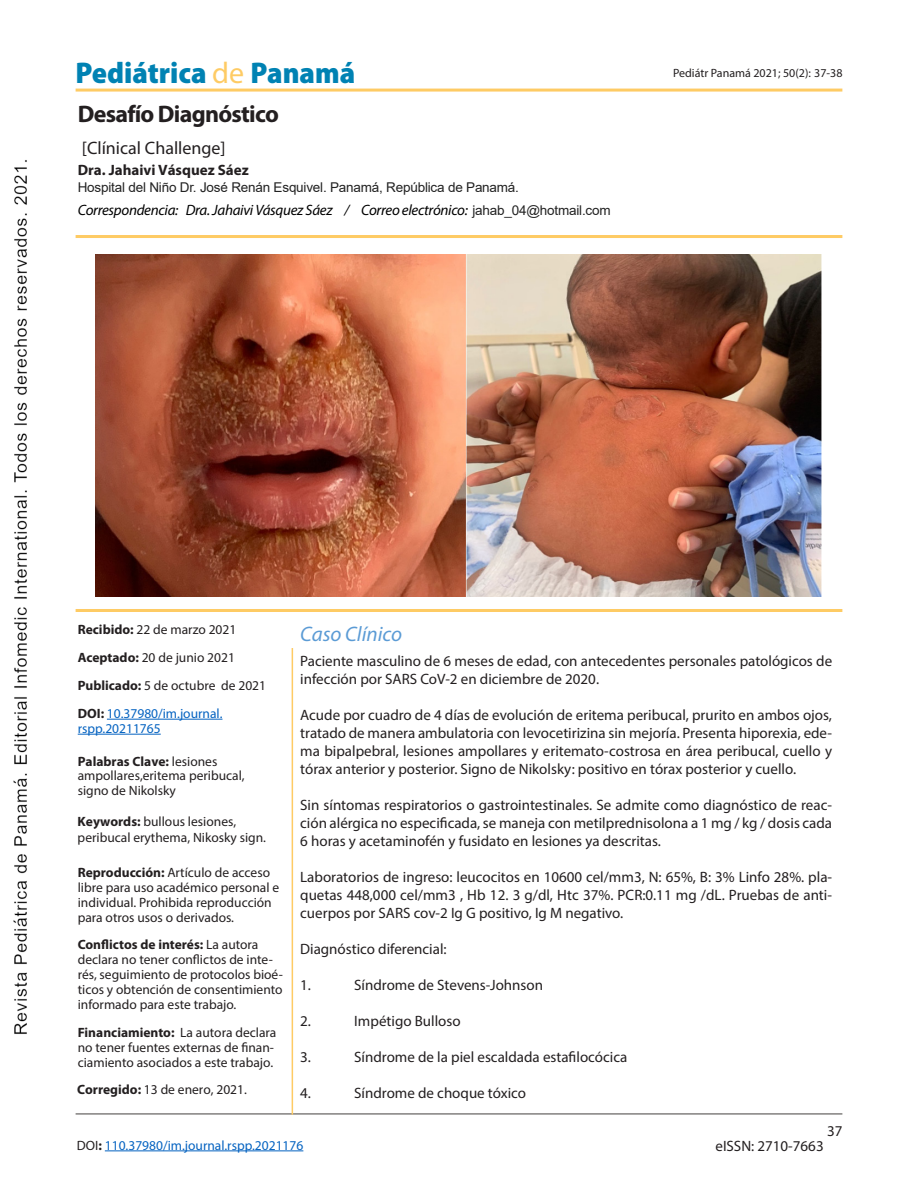
<style>
.page{position:relative;width:918px;height:1188px;background:#fff}
.page>*{position:absolute;margin:0;border:0;box-sizing:border-box;transform-origin:0 0}
.t1{font:900 semi-condensed 30px "Myriad Pro";color:#0082b3}
.Autores{font:700 24px "Myriad Pro";letter-spacing:-.03em;color:#231f20}
.Titulo_Resumen{font:italic 21px "Myriad Pro";color:#5b9bd5}
.Autores-2{font:18px "Myriad Pro";color:#231f20}
.Cuerpo{font:15px/18px "Myriad Pro";color:#231f20;text-align:justify}
.Autores-3{font:italic 15px "Myriad Pro";letter-spacing:-.02em;color:#000}
.Autores-4{font:700 15px "Myriad Pro";color:#231f20}
.barralateral{font:13.5px/15px "Myriad Pro";color:#231f20}
.barralateral-2{font:13.5px/15px "Myriad Pro";color:#0563c1}
.Autores-5{font:13.5px "Arial";letter-spacing:-.015em;color:#222}
.t2{font:12px "Myriad Pro";color:#231f20}
.s1{font-weight:400;font-stretch:normal;color:#fecb64}
.s2{font-family:"Arial";font-style:normal;font-size:13.5px;color:#222}
.s3{font-weight:700}
.s4{font-weight:700;color:#231f20}
.s5{color:#231f20}
</style>
<div class="page">
<img style="left:13px;top:160px;width:14px;height:874px">
<hr style="left:76px;top:89px;width:766px;height:3px;background:#fecb64">
<hr style="left:76px;top:1113px;width:766px;height:2px;background:#82807f">
<hr style="left:105px;top:1151px;width:198px;height:1px;background:#0563c1">
<hr style="left:76px;top:235px;width:766px;height:3px;background:#fecb64">
<hr style="left:107px;top:719px;width:115px;height:1px;background:#0563c1">
<hr style="left:78px;top:734px;width:83px;height:1px;background:#0563c1">
<hr style="left:292px;top:648px;width:1px;height:467px;background:#fecb64">
<img style="left:95px;top:254px;width:727px;height:343px">
<hr style="left:76px;top:609px;width:766px;height:3px;background:#fecb64">
<p class="t1" style="left:76px;top:56px;width:281px">Pediátrica <span class="s1">de</span> Panamá</p>
<p class="Autores" style="left:78px;top:99px;width:203px">Desafío Diagnóstico</p>
<p class="Autores-2" style="left:82px;top:137px;width:145px">[Clínical Challenge]</p>
<p class="Autores-4" style="left:78px;top:161px;width:173px">Dra. Jahaivi Vásquez Sáez</p>
<p class="Autores-5" style="left:78px;top:178px;width:443px">Hospital del Niño Dr. José Renán Esquivel. Panamá, República de Panamá.</p>
<p class="Autores-3" style="left:78px;top:201px;width:534px">Correspondencia: Dra. Jahaivi Vásquez Sáez / Correo electrónico: <span class="s2">jahab_04@hotmail.com</span></p>
<p class="t2" style="left:673px;top:65px;width:171px">Pediátr Panamá 2021; 50(2): 37-38</p>
<p class="barralateral" style="left:78px;top:622px;width:160px"><span class="s3">Recibido:</span> 22 de marzo 2021</p>
<p class="barralateral" style="left:78px;top:650px;width:159px"><span class="s3">Aceptado:</span> 20 de junio 2021</p>
<p class="barralateral" style="left:78px;top:678px;width:190px"><span class="s3">Publicado:</span> 5 de octubre de 2021</p>
<p class="barralateral-2" style="left:78px;top:706px;width:146px"><span class="s4">DOI:</span> 10.37980/im.journal. rspp.20211765</p>
<p class="barralateral" style="left:78px;top:754px;width:168px;line-height:14.4px"><span class="s3">Palabras Clave:</span> lesiones ampollares,eritema peribucal, signo de Nikolsky</p>
<p class="barralateral" style="left:78px;top:813px;width:190px;line-height:16.2px"><span class="s3">Keywords:</span> bullous lesiones, peribucal erythema, Nikosky sign.</p>
<p class="barralateral" style="left:78px;top:864px;width:203px"><span class="s3">Reproducción:</span> Artículo de acceso libre para uso académico personal e individual. Prohibida reproducción para otros usos o derivados.</p>
<p class="barralateral" style="left:78px;top:937px;width:207px"><span class="s3">Conflictos de interés:</span> La autora declara no tener conflictos de inte&shy;rés, seguimiento de protocolos bioé&shy;ticos y obtención de consentimiento informado para este trabajo.</p>
<p class="barralateral" style="left:78px;top:1025px;width:200px"><span class="s3">Financiamiento:</span> La autora declara no tener fuentes externas de finan&shy;ciamiento asociados a este trabajo.</p>
<p class="Titulo_Resumen" style="left:300px;top:621px;width:104px">Caso Clínico</p>
<p class="Cuerpo" style="left:300px;top:652px;width:533px">Paciente masculino de 6 meses de edad, con antecedentes personales patológicos de infección por SARS CoV-2 en diciembre de 2020.</p>
<p class="Cuerpo" style="left:300px;top:706px;width:533px">Acude por cuadro de 4 días de evolución de eritema peribucal, prurito en ambos ojos, tratado de manera ambulatoria con levocetirizina sin mejoría. Presenta hiporexia, ede&shy;ma bipalpebral, lesiones ampollares y eritemato-costrosa en área peribucal, cuello y tórax anterior y posterior. Signo de Nikolsky: positivo en tórax posterior y cuello.</p>
<p class="Cuerpo" style="left:300px;top:796px;width:533px">Sin síntomas respiratorios o gastrointestinales. Se admite como diagnóstico de reac&shy;ción alérgica no especificada, se maneja con metilprednisolona a 1 mg / kg / dosis cada 6 horas y acetaminofén y fusidato en lesiones ya descritas.</p>
<p class="Cuerpo" style="left:300px;top:868px;width:533px">Laboratorios de ingreso: leucocitos en 10600 cel/mm3, N: 65%, B: 3% Linfo 28%. pla&shy;quetas 448,000 cel/mm3 , Hb 12. 3 g/dl, Htc 37%. PCR:0.11 mg /dL. Pruebas de anti&shy;cuerpos por SARS cov-2 Ig G positivo, Ig M negativo.</p>
<p class="Cuerpo" style="left:300px;top:940px;width:148px">Diagnóstico diferencial:</p>
<p class="Cuerpo" style="left:300px;top:976px;width:12px">1.</p>
<p class="Cuerpo" style="left:354px;top:976px;width:190px">Síndrome de Stevens-Johnson</p>
<p class="Cuerpo" style="left:300px;top:1012px;width:12px">2.</p>
<p class="Cuerpo" style="left:354px;top:1012px;width:108px">Impétigo Bulloso</p>
<p class="Cuerpo" style="left:300px;top:1048px;width:12px">3.</p>
<p class="Cuerpo" style="left:354px;top:1048px;width:275px">Síndrome de la piel escaldada estafilocócica</p>
<p class="barralateral" style="left:77px;top:1082px;width:171px"><span class="s3">Corregido:</span> 13 de enero, 2021.</p>
<p class="Cuerpo" style="left:300px;top:1084px;width:12px">4.</p>
<p class="Cuerpo" style="left:354px;top:1084px;width:173px">Síndrome de choque tóxico</p>
<p class="Cuerpo" style="left:827px;top:1121px;width:17px">37</p>
<p class="barralateral-2" style="left:77px;top:1137px;width:228px"><span class="s5">DOI</span><span class="s4">:</span> 110.37980/im.journal.rspp.2021176</p>
<p class="Cuerpo" style="left:716px;top:1137px;width:110px">eISSN: 2710-7663</p>
</div>
